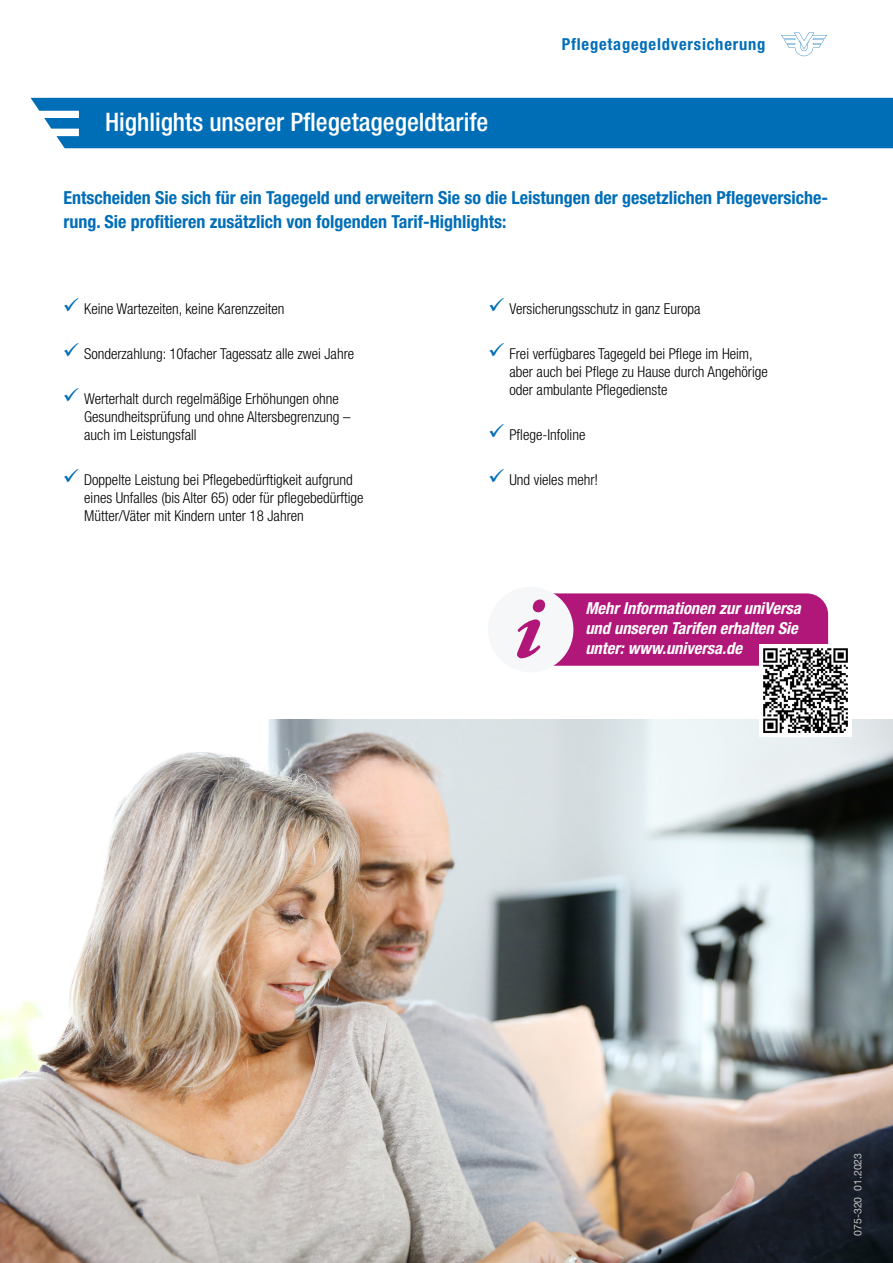
<style>
.page{position:relative;width:893px;height:1263px;background:#fff}
.page>*{position:absolute;margin:0;border:0;box-sizing:border-box;transform-origin:0 0}
.t1{font:italic 700 90.9px "Adobe Garamond Pro";color:#b01779}
.t2{font:500 condensed 25.5px "Helvetica Neue LT Std";color:#fff}
.t3{font:700 condensed 18px/24px "Helvetica Neue LT Std";color:#006eb7}
.t4{font:italic 700 condensed 16.5px/19.8px "Helvetica Neue LT Std";color:#fff}
.t5{font:700 condensed 16.5px "Helvetica Neue LT Std";letter-spacing:.05em;color:#006eb7}
.t6{font:300 condensed 15px/18px "Helvetica Neue LT Std";color:#000}
.t7{font:10.5px "Helvetica Neue LT Std";color:#c5c6c6}
.s1{color:#006eb7}
</style>
<div class="page">
<div style="left:31px;top:98px;width:862px;height:50px;background:#006eb7"></div>
<img style="left:0;top:719px;width:893px;height:544px">
<svg style="left:781px;top:33px;width:46px;height:23px"></svg>
<div style="left:553px;top:593px;width:275px;height:73px;background:#b01779"></div>
<div style="left:488px;top:587px;width:85px;height:85px;background:#f6f7f9;border-radius:50%"></div>
<img style="left:759px;top:645px;width:92px;height:92px">
<h2 class="t2" style="left:105px;top:107px;width:385px">Highlights unserer Pflegetagegeldtarife</h2>
<p class="t5" style="left:562px;top:34px;width:205px">Pflegetagegeldversicherung</p>
<p class="t3" style="left:63px;top:186px;width:766px">Entscheiden Sie sich für ein Tagegeld und erweitern Sie so die Leistungen der gesetzlichen Pflegeversiche&shy;rung. Sie profitieren zusätzlich von folgenden Tarif-Highlights:</p>
<p class="t6" style="left:63px;top:300px;width:223px"><span class="s1">✓</span> Keine Wartezeiten, keine Karenzzeiten</p>
<p class="t6" style="left:63px;top:345px;width:293px"><span class="s1">✓</span> Sonderzahlung: 10facher Tagessatz alle zwei Jahre</p>
<p class="t6" style="left:84px;top:389px;width:268px;text-indent:-21px"><span class="s1">✓</span> Werterhalt durch regelmäßige Erhöhungen ohne<br>Gesundheitsprüfung und ohne Altersbegrenzung – auch im Leistungsfall</p>
<p class="t6" style="left:84px;top:470px;width:281px;text-indent:-21px"><span class="s1">✓</span> Doppelte Leistung bei Pflegebedürftigkeit aufgrund eines Unfalles (bis Alter 65) oder für pflegebedürftige<br>Mütter/Väter mit Kindern unter 18 Jahren</p>
<p class="t6" style="left:488px;top:300px;width:214px"><span class="s1">✓</span> Versicherungsschutz in ganz Europa</p>
<p class="t6" style="left:509px;top:345px;width:260px;text-indent:-21px"><span class="s1">✓</span> Frei verfügbares Tagegeld bei Pflege im Heim, aber auch bei Pflege zu Hause durch Angehörige oder ambulante Pflegedienste</p>
<p class="t6" style="left:488px;top:425px;width:99px"><span class="s1">✓</span> Pflege-Infoline</p>
<p class="t6" style="left:488px;top:470px;width:112px"><span class="s1">✓</span> Und vieles mehr!</p>
<h1 class="t1" style="left:512px;top:576px;width:30px">i</h1>
<p class="t4" style="left:585px;top:598px;width:217px">Mehr Informationen zur uniVersa und unseren Tarifen erhalten Sie unter: www.universa.de</p>
<p class="t7" style="left:851px;top:1236px;width:84px;rotate:-90deg">075-320 01.2023</p>
</div>
